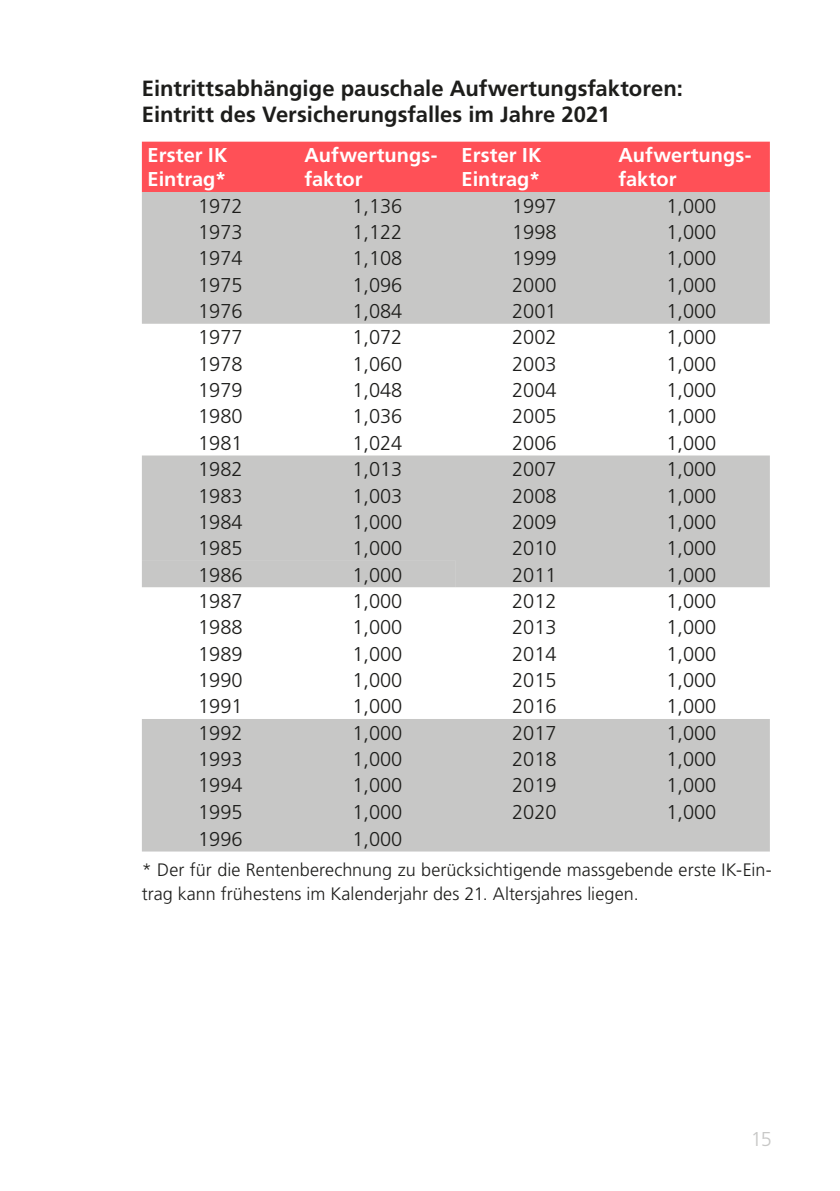
<style>
.page{position:relative;width:840px;height:1191px;background:#fff}
.page>*{position:absolute;margin:0;border:0;box-sizing:border-box;transform-origin:0 0}
.Untertitel_ohne_Aufz{font:700 22px "Frutiger LT Std";color:#1d1d1b}
.Zahlen_Tabellen{font:300 20px "Frutiger LT Std";color:#1d1d1b}
.Tabellen_Text_Weiss{font:700 20px/24px "Frutiger LT Std";letter-spacing:.005em;color:#fff}
.t1{font:300 20px "Frutiger LT Std";color:#c7c7c6}
.Grundtext{font:300 18px/24px "Frutiger LT Std";letter-spacing:.005em;color:#1d1d1b}
</style>
<div class="page">
<div style="left:142px;top:142px;width:627px;height:50px;background:#ff5057"></div>
<svg style="left:142px;top:192px;width:627px;height:369px;fill:#c7c7c6"></svg>
<svg style="left:142px;top:561px;width:627px;height:290px;fill:#c7c7c6"></svg>
<p class="Untertitel_ohne_Aufz" style="left:142px;top:75px;width:542px">Eintrittsabhängige pauschale Aufwertungsfaktoren:</p>
<p class="Untertitel_ohne_Aufz" style="left:142px;top:102px;width:469px">Eintritt des Versicherungsfalles im Jahre 2021</p>
<p class="Tabellen_Text_Weiss" style="left:147px;top:143px;width:81px">Erster IK<br>Eintrag*</p>
<p class="Tabellen_Text_Weiss" style="left:304px;top:143px;width:134px">Aufwertungs&shy;faktor</p>
<p class="Tabellen_Text_Weiss" style="left:461px;top:143px;width:81px">Erster IK<br>Eintrag*</p>
<p class="Tabellen_Text_Weiss" style="left:618px;top:143px;width:134px">Aufwertungs&shy;faktor</p>
<p class="Zahlen_Tabellen" style="left:198px;top:194px;width:46px">1972</p>
<p class="Zahlen_Tabellen" style="left:352px;top:194px;width:52px">1,136</p>
<p class="Zahlen_Tabellen" style="left:512px;top:194px;width:46px">1997</p>
<p class="Zahlen_Tabellen" style="left:666px;top:194px;width:52px">1,000</p>
<p class="Zahlen_Tabellen" style="left:198px;top:221px;width:46px">1973</p>
<p class="Zahlen_Tabellen" style="left:352px;top:221px;width:52px">1,122</p>
<p class="Zahlen_Tabellen" style="left:512px;top:221px;width:46px">1998</p>
<p class="Zahlen_Tabellen" style="left:666px;top:221px;width:52px">1,000</p>
<p class="Zahlen_Tabellen" style="left:198px;top:247px;width:46px">1974</p>
<p class="Zahlen_Tabellen" style="left:352px;top:247px;width:52px">1,108</p>
<p class="Zahlen_Tabellen" style="left:512px;top:247px;width:46px">1999</p>
<p class="Zahlen_Tabellen" style="left:666px;top:247px;width:52px">1,000</p>
<p class="Zahlen_Tabellen" style="left:198px;top:273px;width:46px">1975</p>
<p class="Zahlen_Tabellen" style="left:352px;top:273px;width:52px">1,096</p>
<p class="Zahlen_Tabellen" style="left:512px;top:273px;width:46px">2000</p>
<p class="Zahlen_Tabellen" style="left:666px;top:273px;width:52px">1,000</p>
<p class="Zahlen_Tabellen" style="left:198px;top:300px;width:46px">1976</p>
<p class="Zahlen_Tabellen" style="left:352px;top:300px;width:52px">1,084</p>
<p class="Zahlen_Tabellen" style="left:512px;top:300px;width:46px">2001</p>
<p class="Zahlen_Tabellen" style="left:666px;top:300px;width:52px">1,000</p>
<p class="Zahlen_Tabellen" style="left:198px;top:326px;width:46px">1977</p>
<p class="Zahlen_Tabellen" style="left:352px;top:326px;width:52px">1,072</p>
<p class="Zahlen_Tabellen" style="left:512px;top:326px;width:46px">2002</p>
<p class="Zahlen_Tabellen" style="left:666px;top:326px;width:52px">1,000</p>
<p class="Zahlen_Tabellen" style="left:198px;top:352px;width:46px">1978</p>
<p class="Zahlen_Tabellen" style="left:352px;top:352px;width:52px">1,060</p>
<p class="Zahlen_Tabellen" style="left:512px;top:352px;width:46px">2003</p>
<p class="Zahlen_Tabellen" style="left:666px;top:352px;width:52px">1,000</p>
<p class="Zahlen_Tabellen" style="left:198px;top:379px;width:46px">1979</p>
<p class="Zahlen_Tabellen" style="left:352px;top:379px;width:52px">1,048</p>
<p class="Zahlen_Tabellen" style="left:512px;top:379px;width:46px">2004</p>
<p class="Zahlen_Tabellen" style="left:666px;top:379px;width:52px">1,000</p>
<p class="Zahlen_Tabellen" style="left:198px;top:405px;width:46px">1980</p>
<p class="Zahlen_Tabellen" style="left:352px;top:405px;width:52px">1,036</p>
<p class="Zahlen_Tabellen" style="left:512px;top:405px;width:46px">2005</p>
<p class="Zahlen_Tabellen" style="left:666px;top:405px;width:52px">1,000</p>
<p class="Zahlen_Tabellen" style="left:198px;top:431px;width:46px">1981</p>
<p class="Zahlen_Tabellen" style="left:352px;top:431px;width:52px">1,024</p>
<p class="Zahlen_Tabellen" style="left:512px;top:431px;width:46px">2006</p>
<p class="Zahlen_Tabellen" style="left:666px;top:431px;width:52px">1,000</p>
<p class="Zahlen_Tabellen" style="left:198px;top:458px;width:46px">1982</p>
<p class="Zahlen_Tabellen" style="left:352px;top:458px;width:52px">1,013</p>
<p class="Zahlen_Tabellen" style="left:512px;top:458px;width:46px">2007</p>
<p class="Zahlen_Tabellen" style="left:666px;top:458px;width:52px">1,000</p>
<p class="Zahlen_Tabellen" style="left:198px;top:484px;width:46px">1983</p>
<p class="Zahlen_Tabellen" style="left:352px;top:484px;width:52px">1,003</p>
<p class="Zahlen_Tabellen" style="left:512px;top:484px;width:46px">2008</p>
<p class="Zahlen_Tabellen" style="left:666px;top:484px;width:52px">1,000</p>
<p class="Zahlen_Tabellen" style="left:198px;top:510px;width:46px">1984</p>
<p class="Zahlen_Tabellen" style="left:352px;top:510px;width:52px">1,000</p>
<p class="Zahlen_Tabellen" style="left:512px;top:510px;width:46px">2009</p>
<p class="Zahlen_Tabellen" style="left:666px;top:510px;width:52px">1,000</p>
<p class="Zahlen_Tabellen" style="left:198px;top:537px;width:46px">1985</p>
<p class="Zahlen_Tabellen" style="left:352px;top:537px;width:52px">1,000</p>
<p class="Zahlen_Tabellen" style="left:512px;top:537px;width:46px">2010</p>
<p class="Zahlen_Tabellen" style="left:666px;top:537px;width:52px">1,000</p>
<p class="Zahlen_Tabellen" style="left:198px;top:563px;width:46px">1986</p>
<p class="Zahlen_Tabellen" style="left:352px;top:563px;width:52px">1,000</p>
<p class="Zahlen_Tabellen" style="left:512px;top:563px;width:46px">2011</p>
<p class="Zahlen_Tabellen" style="left:666px;top:563px;width:52px">1,000</p>
<p class="Zahlen_Tabellen" style="left:198px;top:589px;width:46px">1987</p>
<p class="Zahlen_Tabellen" style="left:352px;top:589px;width:52px">1,000</p>
<p class="Zahlen_Tabellen" style="left:512px;top:589px;width:46px">2012</p>
<p class="Zahlen_Tabellen" style="left:666px;top:589px;width:52px">1,000</p>
<p class="Zahlen_Tabellen" style="left:198px;top:616px;width:46px">1988</p>
<p class="Zahlen_Tabellen" style="left:352px;top:616px;width:52px">1,000</p>
<p class="Zahlen_Tabellen" style="left:512px;top:616px;width:46px">2013</p>
<p class="Zahlen_Tabellen" style="left:666px;top:616px;width:52px">1,000</p>
<p class="Zahlen_Tabellen" style="left:198px;top:642px;width:46px">1989</p>
<p class="Zahlen_Tabellen" style="left:352px;top:642px;width:52px">1,000</p>
<p class="Zahlen_Tabellen" style="left:512px;top:642px;width:46px">2014</p>
<p class="Zahlen_Tabellen" style="left:666px;top:642px;width:52px">1,000</p>
<p class="Zahlen_Tabellen" style="left:198px;top:668px;width:46px">1990</p>
<p class="Zahlen_Tabellen" style="left:352px;top:668px;width:52px">1,000</p>
<p class="Zahlen_Tabellen" style="left:512px;top:668px;width:46px">2015</p>
<p class="Zahlen_Tabellen" style="left:666px;top:668px;width:52px">1,000</p>
<p class="Zahlen_Tabellen" style="left:198px;top:695px;width:46px">1991</p>
<p class="Zahlen_Tabellen" style="left:352px;top:695px;width:52px">1,000</p>
<p class="Zahlen_Tabellen" style="left:512px;top:695px;width:46px">2016</p>
<p class="Zahlen_Tabellen" style="left:666px;top:695px;width:52px">1,000</p>
<p class="Zahlen_Tabellen" style="left:198px;top:721px;width:46px">1992</p>
<p class="Zahlen_Tabellen" style="left:352px;top:721px;width:52px">1,000</p>
<p class="Zahlen_Tabellen" style="left:512px;top:721px;width:46px">2017</p>
<p class="Zahlen_Tabellen" style="left:666px;top:721px;width:52px">1,000</p>
<p class="Zahlen_Tabellen" style="left:198px;top:748px;width:46px">1993</p>
<p class="Zahlen_Tabellen" style="left:352px;top:748px;width:52px">1,000</p>
<p class="Zahlen_Tabellen" style="left:512px;top:748px;width:46px">2018</p>
<p class="Zahlen_Tabellen" style="left:666px;top:748px;width:52px">1,000</p>
<p class="Zahlen_Tabellen" style="left:198px;top:774px;width:46px">1994</p>
<p class="Zahlen_Tabellen" style="left:352px;top:774px;width:52px">1,000</p>
<p class="Zahlen_Tabellen" style="left:512px;top:774px;width:46px">2019</p>
<p class="Zahlen_Tabellen" style="left:666px;top:774px;width:52px">1,000</p>
<p class="Zahlen_Tabellen" style="left:198px;top:800px;width:46px">1995</p>
<p class="Zahlen_Tabellen" style="left:352px;top:800px;width:52px">1,000</p>
<p class="Zahlen_Tabellen" style="left:512px;top:800px;width:46px">2020</p>
<p class="Zahlen_Tabellen" style="left:666px;top:800px;width:52px">1,000</p>
<p class="Zahlen_Tabellen" style="left:198px;top:827px;width:46px">1996</p>
<p class="Zahlen_Tabellen" style="left:352px;top:827px;width:52px">1,000</p>
<p class="Grundtext" style="left:142px;top:858px;width:631px">* Der für die Rentenberechnung zu berücksichtigende massgebende erste IK-Ein&shy;trag kann frühestens im Kalenderjahr des 21. Altersjahres liegen.</p>
<p class="t1" style="left:750px;top:1127px;width:22px">15</p>
</div>
